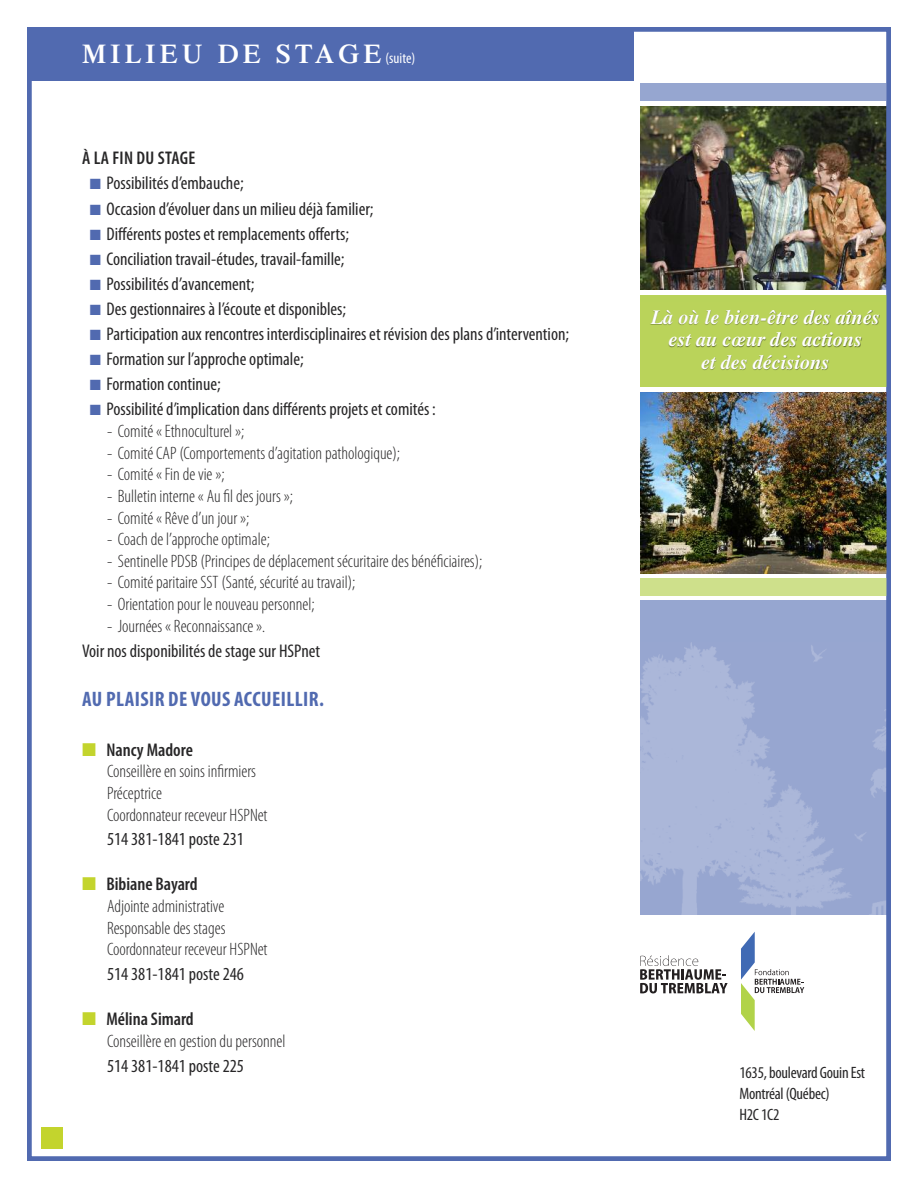
<style>
.page{position:relative;width:918px;height:1188px;background:#fff}
.page>*{position:absolute;margin:0;border:0;box-sizing:border-box;transform-origin:0 0}
.t1{font:600 27px "Times LT Std";letter-spacing:.15em;color:#fff}
.t2{font:700 condensed 21px "Myriad Pro";letter-spacing:.02em;color:#516ab0}
.t3{font:italic 700 20.25px/22.5px "Times LT Std";color:#fff;text-align:center}
.t4{font:condensed 18.45px "Myriad Pro";color:#272627}
.t5{font:600 condensed 18.45px "Myriad Pro";color:#272627}
.t6{font:600 condensed 18.45px "Myriad Pro";letter-spacing:.02em;color:#272627}
.t7{font:300 condensed 18px/21.6px "Myriad Pro";color:#272627}
.t8{font:condensed 16.5px/21px "Myriad Pro";letter-spacing:-.015em;color:#272627}
.s1{font-family:"Myriad Pro";font-weight:400;font-stretch:condensed;font-size:15px}
.s2{color:#516ab0}
.s3{color:#c3d42d}
</style>
<div class="page">
<img style="left:640px;top:106px;width:246px;height:184px">
<div style="left:640px;top:601px;width:251px;height:314px;background:#96a6d0"></div>
<img style="left:640px;top:642px;width:246px;height:273px">
<div style="left:27px;top:27px;width:607px;height:54px;background:#516ab0"></div>
<div style="left:640px;top:578px;width:251px;height:18px;background:#cee08b"></div>
<img style="left:640px;top:393px;width:246px;height:180px">
<div style="left:640px;top:83px;width:246px;height:18px;background:#96a6d0"></div>
<div style="left:640px;top:295px;width:251px;height:91px;background:#b9d35a"></div>
<img style="left:640px;top:386px;width:246px;height:7px">
<img style="left:650px;top:310px;width:230px;height:60px">
<div style="left:27px;top:27px;width:864px;height:1134px;border:4px solid #516ab0"></div>
<div style="left:42px;top:1127px;width:21px;height:21px;background:#c3d42d"></div>
<svg style="left:640px;top:955px;width:88px;height:38px"></svg>
<svg style="left:741px;top:932px;width:63px;height:99px"></svg>
<h1 class="t1" style="left:82px;top:44px;width:335px">MILIEU DE STAGE<span class="s1">(suite)</span></h1>
<p class="t6" style="left:82px;top:152px;width:115px">À LA FIN DU STAGE</p>
<p class="t4" style="left:90px;top:177px;width:155px"><span class="s2">■</span> Possibilités d’embauche;</p>
<p class="t4" style="left:90px;top:202px;width:285px"><span class="s2">■</span> Occasion d’évoluer dans un milieu déjà familier;</p>
<p class="t4" style="left:90px;top:227px;width:261px"><span class="s2">■</span> Différents postes et remplacements offerts;</p>
<p class="t4" style="left:90px;top:252px;width:256px"><span class="s2">■</span> Conciliation travail-études, travail-famille;</p>
<p class="t4" style="left:90px;top:277px;width:166px"><span class="s2">■</span> Possibilités d’avancement;</p>
<p class="t4" style="left:90px;top:302px;width:258px"><span class="s2">■</span> Des gestionnaires à l’écoute et disponibles;</p>
<p class="t4" style="left:90px;top:327px;width:481px"><span class="s2">■</span> Participation aux rencontres interdisciplinaires et révision des plans d’intervention;</p>
<p class="t4" style="left:90px;top:353px;width:216px"><span class="s2">■</span> Formation sur l’approche optimale;</p>
<p class="t4" style="left:90px;top:378px;width:132px"><span class="s2">■</span> Formation continue;</p>
<p class="t4" style="left:90px;top:403px;width:348px"><span class="s2">■</span> Possibilité d’implication dans différents projets et comités :</p>
<p class="t7" style="left:107px;top:422px;width:139px">- Comité « Ethnoculturel»;</p>
<p class="t7" style="left:107px;top:444px;width:295px">- Comité CAP (Comportementsd’agitationpathologique);</p>
<p class="t7" style="left:107px;top:465px;width:119px">- Comité « Fin de vie »;</p>
<p class="t7" style="left:107px;top:487px;width:187px">- Bulletin interne« Au fil des jours »;</p>
<p class="t7" style="left:107px;top:508px;width:144px">- Comité « Rêve d’unjour »;</p>
<p class="t7" style="left:107px;top:530px;width:164px">- Coach de l’approche optimale;</p>
<p class="t7" style="left:107px;top:552px;width:377px">- Sentinelle PDSB(Principes dedéplacement sécuritaire desbénéficiaires);</p>
<p class="t7" style="left:107px;top:573px;width:250px">- Comité paritaire SST(Santé, sécurité au travail);</p>
<p class="t7" style="left:107px;top:595px;width:209px">- Orientation pour lenouveau personnel;</p>
<p class="t7" style="left:107px;top:616px;width:160px">- Journées« Reconnaissance».</p>
<p class="t4" style="left:82px;top:644px;width:240px">Voir nos disponibilités de stage sur HSPnet</p>
<p class="t2" style="left:82px;top:691px;width:243px">AU PLAISIR DE VOUS ACCUEILLIR.</p>
<p class="t5" style="left:82px;top:743px;width:112px"><span class="s3">■</span> Nancy Madore</p>
<p class="t7" style="left:107px;top:762px;width:162px">Conseillère en soins infirmiers<br>Préceptrice<br>Coordonnateur receveur HSPNet</p>
<p class="t4" style="left:107px;top:833px;width:138px">514 381-1841 poste 231</p>
<p class="t5" style="left:82px;top:878px;width:117px"><span class="s3">■</span> Bibiane Bayard</p>
<p class="t7" style="left:107px;top:897px;width:162px">Adjointe administrative<br>Responsable des stages<br>Coordonnateur receveur HSPNet</p>
<p class="t4" style="left:107px;top:968px;width:138px">514 381-1841 poste 246</p>
<p class="t5" style="left:82px;top:1013px;width:113px"><span class="s3">■</span> Mélina Simard</p>
<p class="t7" style="left:107px;top:1032px;width:180px">Conseillère en gestion du personnel</p>
<p class="t4" style="left:107px;top:1059px;width:138px">514 381-1841 poste 225</p>
<p class="t3" style="left:651px;top:308px;width:230px">Là où le bien-être des aînés est au cœur des actions<br>et des décisions</p>
<p class="t8" style="left:739px;top:1063px;width:127px">1635,boulevard Gouin Est<br>Montréal (Québec)<br>H2C1C2</p>
</div>
